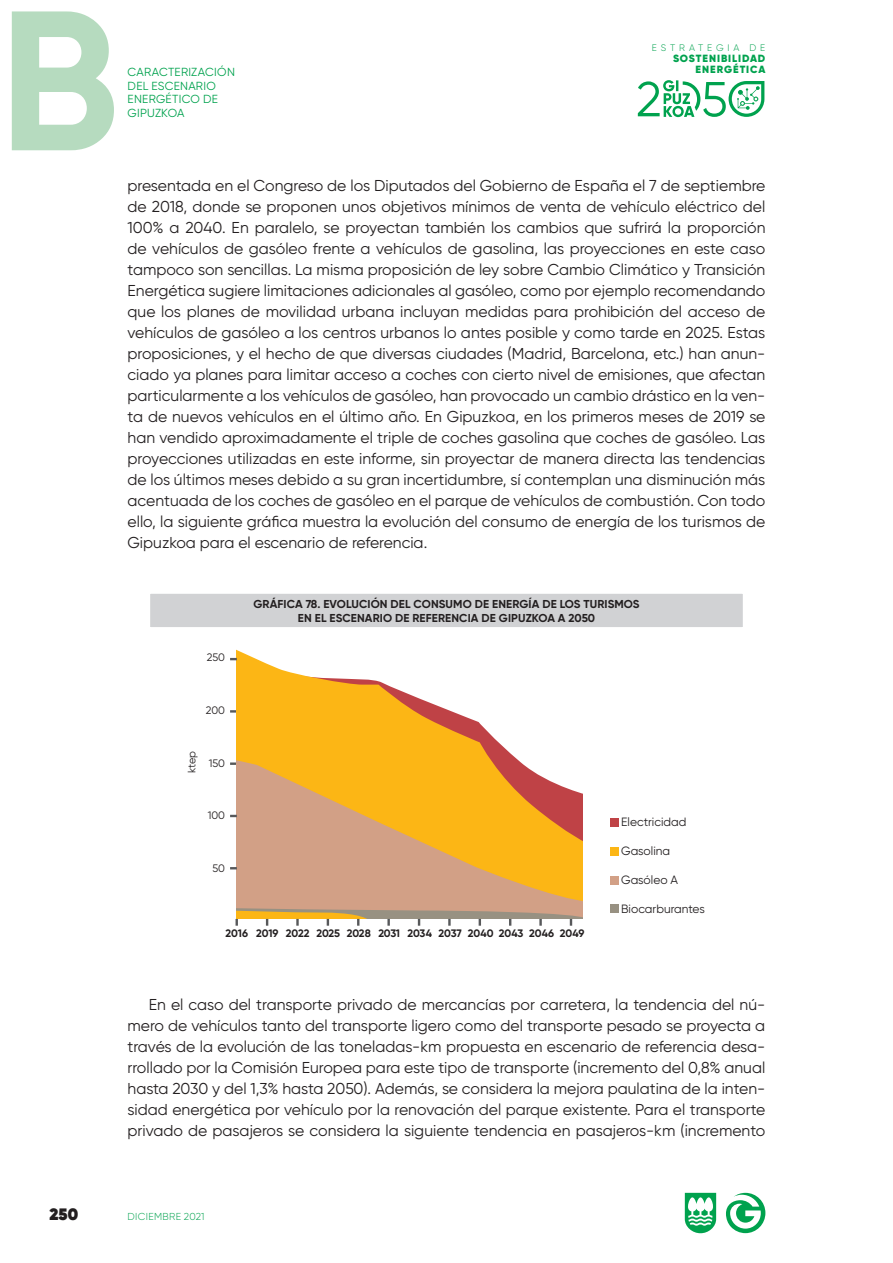
<style>
.page{position:relative;width:893px;height:1263px;background:#fff}
.page>*{position:absolute;margin:0;border:0;box-sizing:border-box;transform-origin:0 0}
.t1{font:700 198.3px "Gilroy";color:#b6dbbf}
.t2{font:800 16.5px "Gilroy";color:#231f20}
.t3{font:15.75px/21px "Gilroy";color:#231f20;text-align:justify}
.t4{font:12px "Gilroy";color:#231f20}
.t5{font:11.7px/13.6px "Gilroy";letter-spacing:.02em;color:#00a24e}
.t6{font:700 11.55px/13.8px "Gilroy";letter-spacing:.01em;color:#231f20;text-align:center}
.t7{font:700 10.8px "Gilroy";color:#231f20}
.t8{font:10.8px "Gilroy";letter-spacing:-.015em;color:#231f20}
.t9{font:900 10.5px/11.1px "Gilroy";letter-spacing:.085em;color:#00a24e;text-align:right}
.t10{font:300 10.05px "Gilroy";letter-spacing:.035em;color:#00a24e}
.t11{font:300 9.45px "Gilroy";letter-spacing:.405em;color:#00a24e}
</style>
<div class="page">
<svg style="left:638px;top:80px;width:126px;height:37px"></svg>
<svg style="left:685px;top:1193px;width:80px;height:40px"></svg>
<div style="left:610px;top:818px;width:8px;height:8px;background:#bf4246"></div>
<div style="left:610px;top:847px;width:8px;height:8px;background:#fcb615"></div>
<div style="left:610px;top:876px;width:8px;height:8px;background:#d2a086"></div>
<div style="left:610px;top:905px;width:8px;height:8px;background:#989182"></div>
<svg style="left:230px;top:762px;width:6px;height:3px"></svg>
<svg style="left:230px;top:710px;width:6px;height:3px"></svg>
<svg style="left:236px;top:649px;width:281px;height:110px;fill:#fcb615"></svg>
<svg style="left:236px;top:759px;width:347px;height:149px;background:#e3a655"></svg>
<svg style="left:230px;top:658px;width:7px;height:2px"></svg>
<svg style="left:230px;top:815px;width:7px;height:2px"></svg>
<svg style="left:230px;top:867px;width:7px;height:2px"></svg>
<svg style="left:236px;top:908px;width:347px;height:18px"></svg>
<div style="left:149px;top:593px;width:594px;height:35px;background:#d1d2d4"></div>
<div style="left:149px;top:592px;width:595px;height:36px;border:1px solid #fff"></div>
<h1 class="t1" style="left:-1px;top:-43px;width:121px">B</h1>
<p class="t5" style="left:128px;top:65px;width:109px">CARACTERIZACIÓN<br>DEL ESCENARIO<br>ENERGÉTICO DE<br>GIPUZKOA</p>
<p class="t11" style="left:652px;top:41px;width:115px">ESTRATEGIA DE</p>
<p class="t9" style="left:673px;top:52px;width:94px">SOSTENIBILIDAD<br>ENERGÉTICA</p>
<p class="t3" style="left:128px;top:175px;width:639px">presentada en el Congreso de los Diputados del Gobierno de España el 7 de septiembre de 2018, donde se proponen unos objetivos mínimos de venta de vehículo eléctrico del 100% a 2040. En paralelo, se proyectan también los cambios que sufrirá la proporción de vehículos de gasóleo frente a vehículos de gasolina, las proyecciones en este caso tampoco son sencillas. La misma proposición de ley sobre Cambio Climático y Transición Energética sugiere limitaciones adicionales al gasóleo, como por ejemplo recomendando que los planes de movilidad urbana incluyan medidas para prohibición del acceso de vehículos de gasóleo a los centros urbanos lo antes posible y como tarde en 2025. Estas proposiciones, y el hecho de que diversas ciudades (Madrid, Barcelona, etc.) han anun&shy;ciado ya planes para limitar acceso a coches con cierto nivel de emisiones, que afectan particularmente a los vehículos de gasóleo, han provocado un cambio drástico en la ven&shy;ta de nuevos vehículos en el último año. En Gipuzkoa, en los primeros meses de 2019 se han vendido aproximadamente el triple de coches gasolina que coches de gasóleo. Las proyecciones utilizadas en este informe, sin proyectar de manera directa las tendencias de los últimos meses debido a su gran incertidumbre, sí contemplan una disminución más acentuada de los coches de gasóleo en el parque de vehículos de combustión. Con todo ello, la siguiente gráfica muestra la evolución del consumo de energía de los turismos de Gipuzkoa para el escenario de referencia.</p>
<p class="t8" style="left:207px;top:651px;width:20px">250</p>
<p class="t6" style="left:253px;top:597px;width:387px">GRÁFICA 78. EVOLUCIÓN DEL CONSUMO DE ENERGÍA DE LOS TURISMOS<br>EN EL ESCENARIO DE REFERENCIA DE GIPUZKOA A 2050</p>
<p class="t8" style="left:206px;top:703px;width:21px">200</p>
<p class="t8" style="left:185px;top:773px;width:24px;rotate:-90deg">ktep</p>
<p class="t8" style="left:209px;top:756px;width:18px">150</p>
<p class="t8" style="left:208px;top:809px;width:19px">100</p>
<p class="t8" style="left:213px;top:861px;width:14px">50</p>
<p class="t7" style="left:226px;top:926px;width:360px">2016 2019 2022 2025 2028 2031 2034 2037 2040 2043 2046 2049</p>
<p class="t4" style="left:621px;top:815px;width:67px">Electricidad</p>
<p class="t4" style="left:621px;top:844px;width:50px">Gasolina</p>
<p class="t4" style="left:621px;top:872px;width:58px">Gasóleo A</p>
<p class="t4" style="left:621px;top:901px;width:85px">Biocarburantes</p>
<p class="t3" style="left:128px;top:994px;width:639px;text-indent:21px">En el caso del transporte privado de mercancías por carretera, la tendencia del nú&shy;mero de vehículos tanto del transporte ligero como del transporte pesado se proyecta a través de la evolución de las toneladas-km propuesta en escenario de referencia desa&shy;rrollado por la Comisión Europea para este tipo de transporte (incremento del 0,8% anual hasta 2030 y del 1,3% hasta 2050). Además, se considera la mejora paulatina de la inten&shy;sidad energética por vehículo por la renovación del parque existente. Para el transporte privado de pasajeros se considera la siguiente tendencia en pasajeros-km (incremento</p>
<p class="t2" style="left:49px;top:1203px;width:30px">250</p>
<p class="t10" style="left:128px;top:1210px;width:78px">DICIEMBRE 2021</p>
</div>
